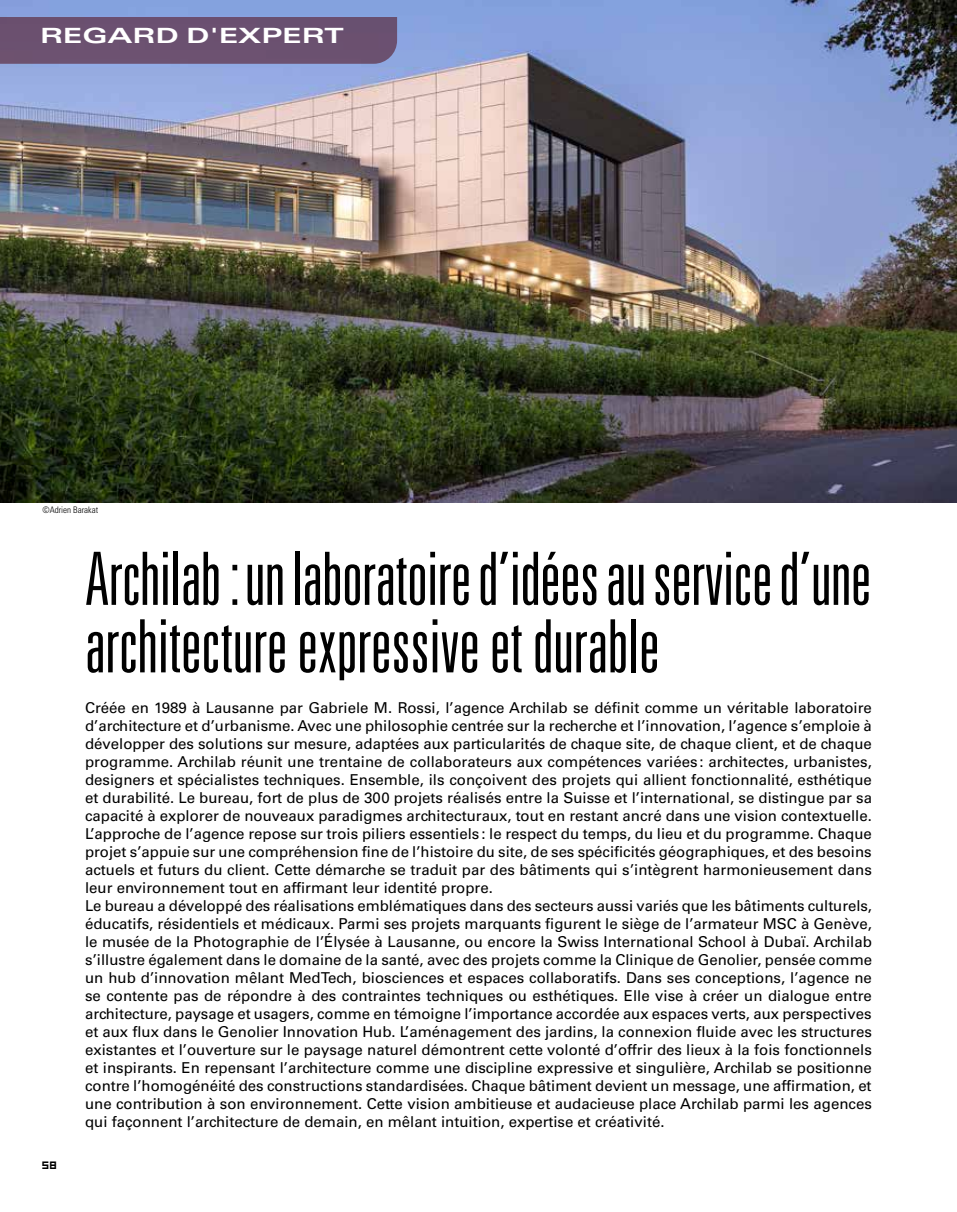
<style>
.page{position:relative;width:957px;height:1212px;background:#fff}
.page>*{position:absolute;margin:0;border:0;box-sizing:border-box;transform-origin:0 0}
.t1{font:300 ultra-condensed 73.5px/67.5px "Univers LT Std";letter-spacing:-.005em;color:#000}
.t2{font:700 expanded 21px "Univers LT Std";letter-spacing:-.005em;color:#fff;scale:1.24 1}
.t3{font:15px/18px "Univers LT Std";color:#000}
.t4{font:12px "Hooge 0555";color:#000}
.t5{font:300 condensed 9px "Univers LT Std";color:#000}
</style>
<div class="page">
<img style="left:0;top:0;width:957px;height:502px">
<div style="left:0;top:17px;width:397px;height:47px;background:#6b5170"></div>
<h2 class="t2" style="left:40px;top:23px;width:246px">REGARD D'EXPERT</h2>
<p class="t5" style="left:43px;top:505px;width:57px">©Adrien Barakat</p>
<p class="t4" style="left:43px;top:1157px;width:16px">58</p>
<h1 class="t1" style="left:85px;top:545px;width:787px">Archilab: un laboratoire d’idées au service d’une architecture expressive et durable</h1>
<p class="t3" style="left:85px;top:699px;width:788px">Créée en 1989 à Lausanne par Gabriele M. Rossi, l’agence Archilab se définit comme un véritable laboratoire d’architecture et d’urbanisme. Avec une philosophie centrée sur la recherche et l’innovation, l’agence s’emploie à développer des solutions sur mesure, adaptées aux particularités de chaque site, de chaque client, et de chaque programme. Archilab réunit une trentaine de collaborateurs aux compétences variées: architectes, urbanistes, designers et spécialistes techniques. Ensemble, ils conçoivent des projets qui allient fonctionnalité, esthétique et durabilité. Le bureau, fort de plus de 300 projets réalisés entre la Suisse et l’international, se distingue par sa capacité à explorer de nouveaux paradigmes architecturaux, tout en restant ancré dans une vision contextuelle.<br>L’approche de l’agence repose sur trois piliers essentiels : le respect du temps, du lieu et du programme. Chaque projet s’appuie sur une compréhension fine de l’histoire du site, de ses spécificités géographiques, et des besoins actuels et futurs du client. Cette démarche se traduit par des bâtiments qui s’intègrent harmonieusement dans leur environnement tout en affirmant leur identité propre.<br>Le bureau a développé des réalisations emblématiques dans des secteurs aussi variés que les bâtiments culturels, éducatifs, résidentiels et médicaux. Parmi ses projets marquants figurent le siège de l’armateur MSC à Genève, le musée de la Photographie de l’Élysée à Lausanne, ou encore la Swiss International School à Dubaï. Archilab s’illustre également dans le domaine de la santé, avec des projets comme la Clinique de Genolier, pensée comme un hub d’innovation mêlant MedTech, biosciences et espaces collaboratifs. Dans ses conceptions, l’agence ne se contente pas de répondre à des contraintes techniques ou esthétiques. Elle vise à créer un dialogue entre architecture, paysage et usagers, comme en témoigne l’importance accordée aux espaces verts, aux perspectives et aux flux dans le Genolier Innovation Hub. L’aménagement des jardins, la connexion fluide avec les structures existantes et l’ouverture sur le paysage naturel démontrent cette volonté d’offrir des lieux à la fois fonctionnels et inspirants. En repensant l’architecture comme une discipline expressive et singulière, Archilab se positionne contre l’homogénéité des constructions standardisées. Chaque bâtiment devient un message, une affirmation, et une contribution à son environnement. Cette vision ambitieuse et audacieuse place Archilab parmi les agences qui façonnent l’architecture de demain, en mêlant intuition, expertise et créativité.</p>
</div>
